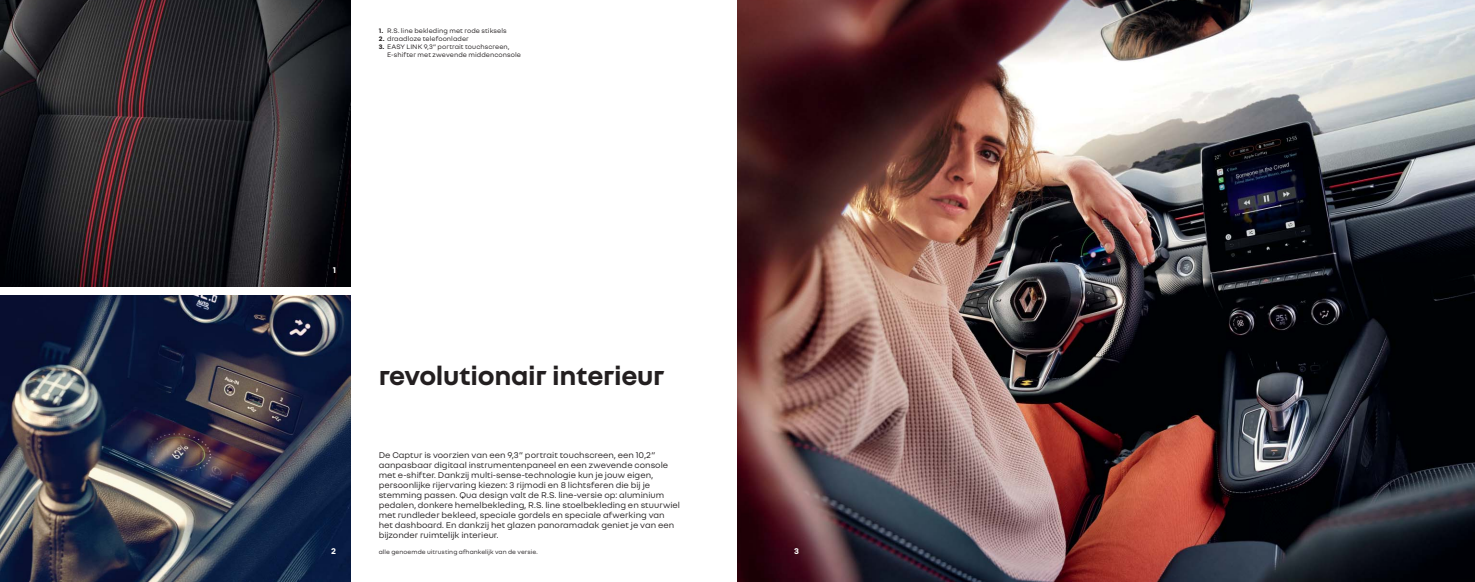
<style>
.page{position:relative;width:1475px;height:582px;background:#fff}
.page>*{position:absolute;margin:0;border:0;box-sizing:border-box;transform-origin:0 0}
.t1{font:700 28px "Nouvel R";letter-spacing:-.015em;color:#231f20}
.t2{font:9px/10px "Nouvel R";letter-spacing:.005em;color:#231f20}
.t3{font:700 9px "Nouvel R";color:#fff}
.t4{font:7px/8px "Nouvel R";letter-spacing:.01em;color:#231f20}
.t5{font:6.5px "Nouvel R";letter-spacing:.01em;color:#231f20}
.s1{font-weight:700}
</style>
<div class="page">
<img style="left:0;top:0;width:350px;height:286px">
<img style="left:0;top:295px;width:350px;height:286px">
<img style="left:737px;top:0;width:737px;height:581px">
<p class="t4" style="left:378px;top:27px;width:129px"><span class="s1">1.</span> R.S. line bekleding met rode stiksels</p>
<p class="t4" style="left:378px;top:35px;width:92px"><span class="s1">2.</span> draadloze telefoonlader</p>
<p class="t4" style="left:387px;top:43px;width:135px;text-indent:-9px"><span class="s1">3.</span> EASY LINK 9,3” portrait touchscreen,<br>E-shifter met zwevende middenconsole</p>
<p class="t3" style="left:333px;top:266px;width:5px">1</p>
<h1 class="t1" style="left:378px;top:365px;width:287px">revolutionair interieur</h1>
<p class="t2" style="left:378px;top:450px;width:303px">De Captur is voorzien van een 9,3” portrait touchscreen, een 10,2” aanpasbaar digitaal instrumentenpaneel en een zwevende console met e-shifter. Dankzij multi-sense-technologie kun je jouw eigen, persoonlijke rijervaring kiezen: 3 rijmodi en 8 lichtsferen die bij je stemming passen. Qua design valt de R.S. line-versie op: aluminium pedalen, donkere hemelbekleding, R.S. line stoelbekleding en stuurwiel met rundleder bekleed, speciale gordels en speciale afwerking van het dashboard. En dankzij het glazen panoramadak geniet je van een bijzonder ruimtelijk interieur.</p>
<p class="t3" style="left:331px;top:546px;width:6px">2</p>
<p class="t5" style="left:378px;top:548px;width:160px">alle genoemde uitrusting afhankelijk van de versie.</p>
<p class="t3" style="left:794px;top:546px;width:6px">3</p>
</div>
